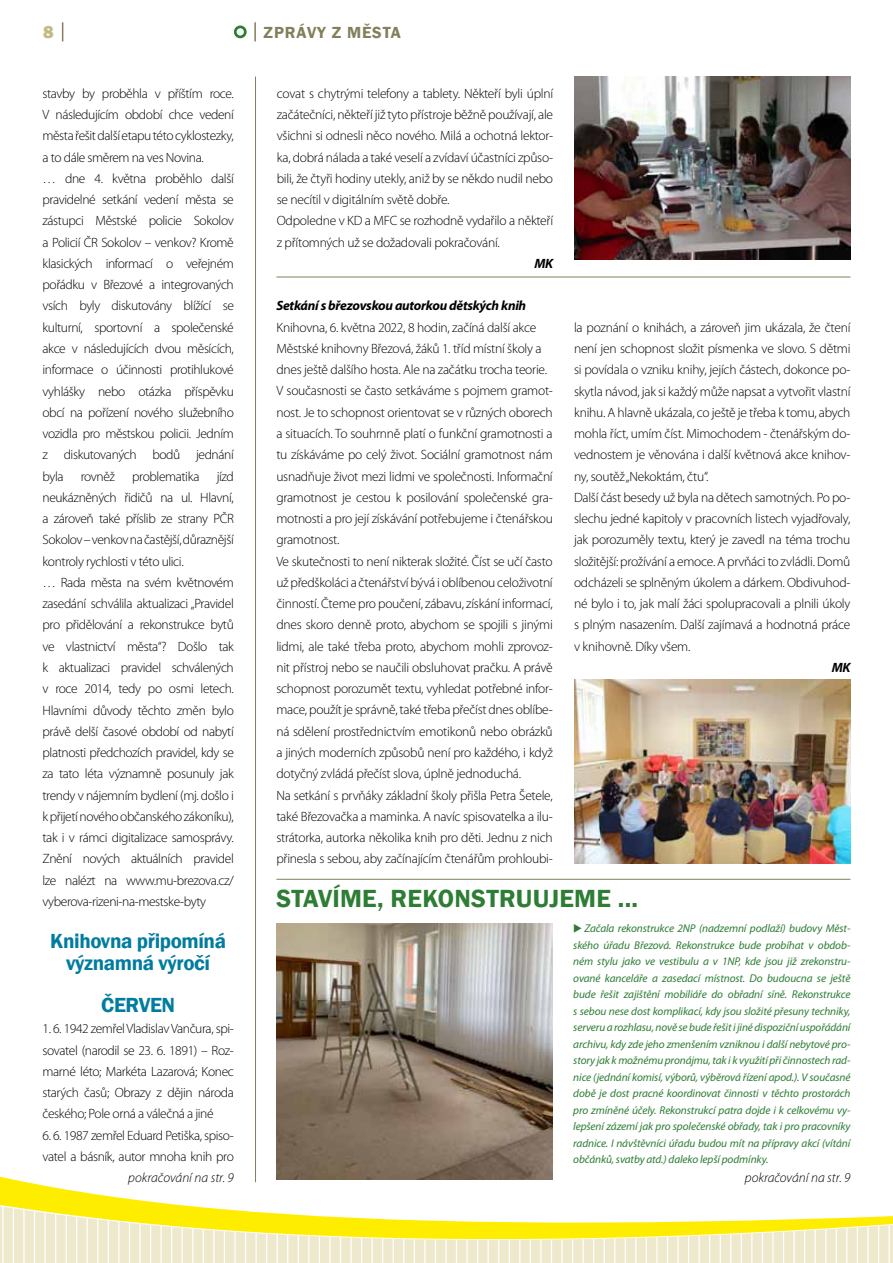
<style>
.page{position:relative;width:893px;height:1263px;background:#fff}
.page>*{position:absolute;margin:0;border:0;box-sizing:border-box;transform-origin:0 0}
.t1{font:600 25.5px "Franklin Gothic";letter-spacing:.01em;color:#2d7d34}
.t2{font:600 21px/21.3px "Franklin Gothic";letter-spacing:-.02em;color:#007c9e;text-align:center}
.t3{font:800 18px "Franklin Gothic";color:#c0ba84}
.t4{font:600 16.5px "Franklin Gothic";letter-spacing:.055em;color:#827f5a}
.t5{font:300 13.5px/21.3px "Myriad Pro";letter-spacing:-.02em;color:#000}
.t6{font:italic 700 13.5px "Myriad Pro";letter-spacing:-.02em;color:#000}
.t7{font:italic 300 13.5px "Myriad Pro";color:#000}
.t8{font:italic 11.25px/16.5px "Myriad Pro";letter-spacing:-.01em;color:#2d7d34;text-align:justify}
</style>
<div class="page">
<svg style="left:0;top:1176px;width:893px;height:87px"></svg>
<svg style="left:62px;top:22px;width:1px;height:19px"></svg>
<svg style="left:254px;top:22px;width:2px;height:19px"></svg>
<div style="left:234px;top:26px;width:13px;height:12px;border:3px solid #2d7d34;border-radius:50%"></div>
<hr style="left:255px;top:77px;width:1px;height:1105px;background:#827f5a">
<hr style="left:276px;top:879px;width:574px;height:1px;background:#827f5a">
<hr style="left:276px;top:277px;width:574px;height:1px;background:#827f5a">
<img style="left:276px;top:924px;width:277px;height:255px">
<img style="left:574px;top:679px;width:276px;height:184px">
<img style="left:574px;top:77px;width:276px;height:182px">
<h3 class="t3" style="left:43px;top:20px;width:12px">8</h3>
<p class="t4" style="left:264px;top:22px;width:139px">zp rávy z města</p>
<p class="t5" style="left:43px;top:83px;width:193px">stavby by proběhla v příštím roce.<br>V následujícím období chce vedení města řešit další etapu této cyklostezky, a to dále směrem na ves Novina.<br>… dne 4. května proběhlo další pravidelné setkání vedení města se zástupci Městské policie Sokolov a Policií ČR Sokolov – venkov? Kromě klasických informací o veřejném pořádku v Březové a integrovaných vsích byly diskutovány blížící se kulturní, sportovní a společenské akce v následujících dvou měsících, informace o účinnosti protihlukové vyhlášky nebo otázka příspěvku obcí na pořízení nového služebního vozidla pro městskou policii. Jedním z diskutovaných bodů jednání byla</p>
<p class="t5" style="left:43px;top:466px;width:193px;text-indent:174px">jízd neukázněných řidičů na ul. Hlavní, a zároveň také příslib ze strany PČR Sokolov – venkov na častější, důraznější kontroly rychlosti v této ulici.<br>… Rada města na svém květnovém zasedání schválila aktualizaci „Pravidel pro přidělování a rekonstrukce bytů ve vlastnictví města“? Došlo tak k aktualizaci pravidel schválených v roce 2014, tedy po osmi letech.<br>Hlavními důvody těchto změn bylo právě delší časové období od nabytí platnosti předchozích pravidel, kdy se za tato léta významně posunuly jak trendy v nájemním bydlení (mj. došlo i k přijetí nového občanského zákoníku), tak i v rámci digitalizace samosprávy.<br>Znění nových aktuálních pravidel lze nalézt na www.mu-brezova.cz/ vyberova-rizeni-na-mestske-byty</p>
<h2 class="t2" style="left:50px;top:931px;width:177px">Knihovna připomíná významná výročí</h2>
<h2 class="t2" style="left:101px;top:995px;width:13px">ČERVEN</h2>
<p class="t5" style="left:43px;top:1018px;width:193px;text-align:justify">1. 6. 1942 zemřel Vladislav Vančura, spi&shy;sovatel (narodil se 23. 6. 1891) – Roz&shy;marné léto; Markéta Lazarová; Konec starých časů; Obrazy z dějin národa českého; Pole orná a válečná a jiné</p>
<p class="t5" style="left:43px;top:1125px;width:193px">6. 6. 1987 zemřel Eduard Petiška, spiso&shy;vatel a básník, autor mnoha knih pro</p>
<p class="t5" style="left:81px;top:466px;width:36px">rovněž</p>
<p class="t5" style="left:132px;top:466px;width:69px">problematika</p>
<p class="t5" style="left:277px;top:83px;width:278px">covat s chytrými telefony a tablety. Někteří byli úplní začátečníci, někteří již tyto přístroje běžně používají, ale všichni si odnesli něco nového. Milá a ochotná lektor&shy;ka, dobrá nálada a také veselí a zvídaví účastníci způso&shy;bili, že čtyři hodiny utekly, aniž by se někdo nudil nebo se necítil v digitálním světě dobře.<br>Odpoledne v KD a MFC se rozhodně vydařilo a někteří z přítomných už se dožadovali pokračování.</p>
<p class="t6" style="left:534px;top:255px;width:20px">MK</p>
<p class="t6" style="left:276px;top:297px;width:251px">Setkání s březovskou autorkou dětských knih</p>
<p class="t5" style="left:276px;top:317px;width:278px">Knihovna, 6. května 2022, 8 hodin, začíná další akce Městské knihovny Březová, žáků 1. tříd místní školy a dnes ještě dalšího hosta. Ale na začátku trocha teorie.<br>V současnosti se často setkáváme s pojmem gramot&shy;nost. Je to schopnost orientovat se v různých oborech a situacích. To souhrnně platí o funkční gramotnosti a tu získáváme po celý život. Sociální gramotnost nám usnadňuje život mezi lidmi ve společnosti. Informační gramotnost je cestou k posilování společenské gra&shy;motnosti a pro její získávání potřebujeme i čtenářskou gramotnost.<br>Ve skutečnosti to není nikterak složité. Číst se učí často už předškoláci a čtenářství bývá i oblíbenou celoživotní činností. Čteme pro poučení, zábavu, získání informací, dnes skoro denně proto, abychom se spojili s jinými lidmi, ale také třeba proto, abychom mohli zprovoz&shy;nit přístroj nebo se naučili obsluhovat pračku. A právě schopnost porozumět textu, vyhledat potřebné infor&shy;mace, použít je správně, také třeba přečíst dnes oblíbe&shy;ná sdělení prostřednictvím emotikonů nebo obrázků a jiných moderních způsobů není pro každého, i když dotyčný zvládá přečíst slova, úplně jednoduchá.<br>Na setkání s prvňáky základní školy přišla Petra Šetele, také Březovačka a maminka. A navíc spisovatelka a ilu&shy;strátorka, autorka několika knih pro děti. Jednu z nich přinesla s sebou, aby začínajícím čtenářům prohloubi-</p>
<p class="t5" style="left:574px;top:317px;width:278px">la poznání o knihách, a zároveň jim ukázala, že čtení není jen schopnost složit písmenka ve slovo. S dětmi si povídala o vzniku knihy, jejích částech, dokonce po&shy;skytla návod, jak si každý může napsat a vytvořit vlastní knihu. A hlavně ukázala, co ještě je třeba k tomu, abych mohla říct, umím číst. Mimochodem - čtenářským do&shy;vednostem je věnována i další květnová akce knihov&shy;ny, soutěž „Nekoktám, čtu“.<br>Další část besedy už byla na dětech samotných. Po po&shy;slechu jedné kapitoly v pracovních listech vyjadřovaly, jak porozuměly textu, který je zavedl na téma trochu složitější: prožívání a emoce. A prvňáci to zvládli. Domů odcházeli se splněným úkolem a dárkem. Obdivuhod&shy;né bylo i to, jak malí žáci spolupracovali a plnili úkoly s plným nasazením. Další zajímavá a hodnotná práce v knihovně. Díky všem.</p>
<p class="t6" style="left:832px;top:659px;width:20px">MK</p>
<h1 class="t1" style="left:276px;top:883px;width:131px">Stavím e, REK</h1>
<h1 class="t1" style="left:438px;top:883px;width:77px">ONSTRUUJE</h1>
<h1 class="t1" style="left:574px;top:883px;width:65px">ME ...</h1>
<p class="t8" style="left:573px;top:920px;width:279px">◆ Začala rekonstrukce 2NP (nadzemní podlaží) budovy Měst&shy;ského úřadu Březová. Rekonstrukce bude probíhat v obdob&shy;ném stylu jako ve vestibulu a v 1NP, kde jsou již zrekonstru&shy;ované kanceláře a zasedací místnost. Do budoucna se ještě bude řešit zajištění mobiliáře do obřadní síně. Rekonstrukce s sebou nese dost komplikací, kdy jsou složité přesuny techniky, serveru a rozhlasu, nově se bude řešit i jiné dispoziční uspořádání archivu, kdy zde jeho zmenšením vzniknou i další nebytové pro&shy;story jak k možnému pronájmu, tak i k využití při činnostech rad&shy;nice (jednání komisí, výborů, výběrová řízení apod.). V současné době je dost pracné koordinovat činnosti v těchto prostorách pro zmíněné účely. Rekonstrukcí patra dojde i k celkovému vy&shy;lepšení zázemí jak pro společenské obřady, tak i pro pracovníky radnice. I návštěvníci úřadu budou mít na přípravy akcí (vítání občánků, svatby atd.) daleko lepší podmínky.</p>
<p class="t7" style="left:128px;top:1169px;width:107px">pokračování na str. 9</p>
<p class="t7" style="left:745px;top:1169px;width:107px">pokračování na str. 9</p>
</div>
